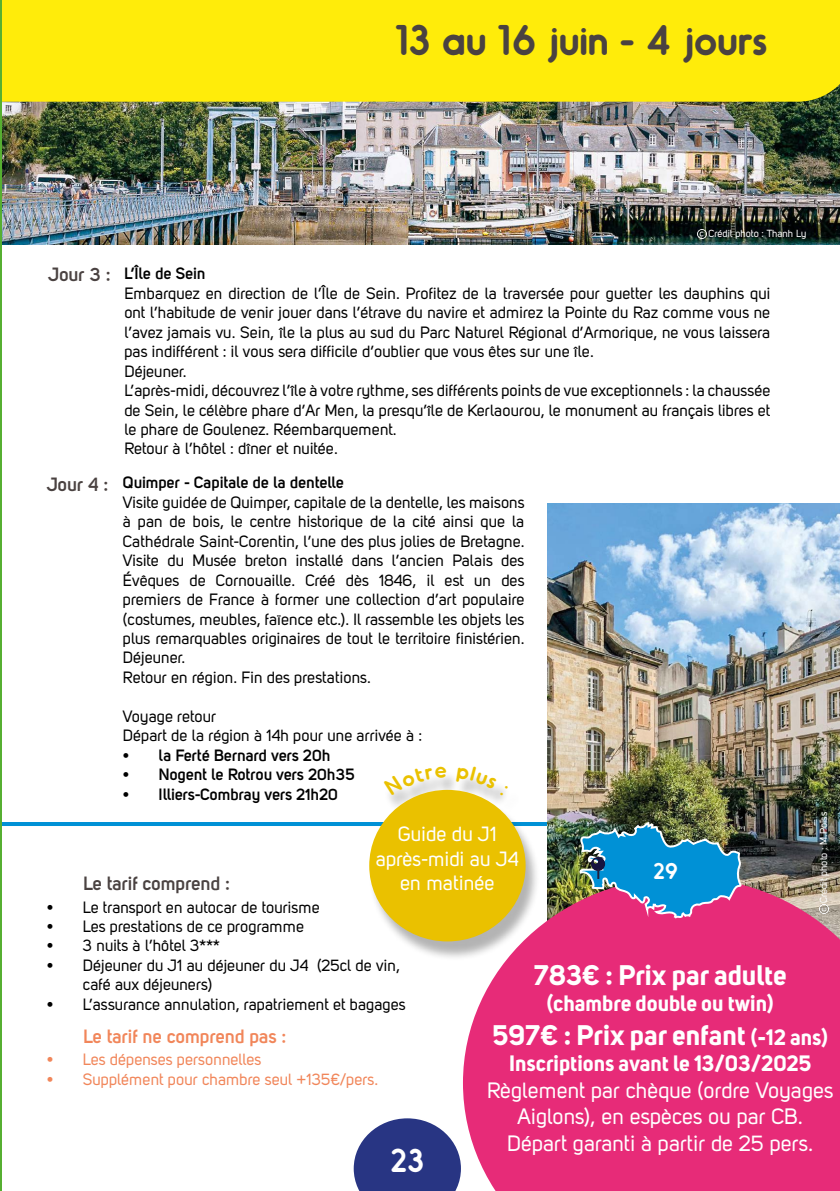
<style>
.page{position:relative;width:840px;height:1191px;background:#fff}
.page>*{position:absolute;margin:0;border:0;box-sizing:border-box;transform-origin:0 0}
.t1{font:600 40.6px "Oduda";color:#4a4241}
.t2{font:600 31.2px "Oduda";color:#fff}
.t3{font:700 28px "Uni Sans";color:#fff}
.t4{font:22px/26.4px "Uni Sans Regular";color:#fff;text-align:center}
.t5{font:700 22px "Uni Sans";color:#fff}
.t6{font:600 21.6px "Oduda";color:#fff}
.t7{font:20.4px/24.4px "Uni Sans Regular";color:#fff;text-align:center}
.t8{font:700 19px "Uni Sans Semi";color:#4a4241}
.t9{font:700 19px "Uni Sans Semi";color:#f1865a}
.t10{font:16.2px/19.4px "Uni Sans Regular";color:#000}
.t11{font:700 16.2px "Uni Sans Semi";color:#000}
.t12{font:16.2px "Uni Sans Regular";color:#f1865a}
.t13{font:10.2px "Uni Sans Regular";color:#fff}
.s1{font-size:22px}
</style>
<div class="page">
<img style="left:2px;top:102px;width:837px;height:143px">
<svg style="left:353px;top:1118px;width:108px;height:73px"></svg>
<hr style="left:0;top:822px;width:839px;height:4px;background:#0091d6">
<div style="left:2px;top:0;width:837px;height:102px;background:#ffec0a"></div>
<img style="left:547px;top:503px;width:292px;height:374px">
<div style="left:463px;top:877px;width:376px;height:314px;background:#e72b78"></div>
<div style="left:368px;top:771px;width:172px;height:190px;background:#000;opacity:.3"></div>
<div style="left:369px;top:790px;width:156px;height:151px;background:#eac100;border-radius:50%"></div>
<svg style="left:697px;top:229px;width:9px;height:9px"></svg>
<svg style="left:819px;top:904px;width:9px;height:9px"></svg>
<img style="left:577px;top:812px;width:165px;height:112px">
<hr style="left:0;top:0;width:2px;height:1191px;background:#56af31">
<svg style="left:383px;top:771px;width:64px;height:25px"></svg>
<svg style="left:456px;top:771px;width:52px;height:25px"></svg>
<h1 class="t1" style="left:395px;top:14px;width:374px">13 au 16 juin - 4 jours</h1>
<p class="t8" style="left:48px;top:263px;width:64px">Jour 3 :</p>
<p class="t8" style="left:47px;top:472px;width:63px">Jour 4 :</p>
<p class="t13" style="left:708px;top:227px;width:99px">Crédit photo : Thanh Ly</p>
<p class="t11" style="left:124px;top:264px;width:83px">L’Île de Sein</p>
<p class="t10" style="left:124px;top:283px;width:647px">Embarquez en direction de l’Île de Sein. Profitez de la traversée pour guetter les dauphins qui ont l’habitude de venir jouer dans l’étrave du navire et admirez la Pointe du Raz comme vous ne l’avez jamais vu. Sein, île la plus au sud du Parc Naturel Régional d’Armorique, ne vous laissera pas indifférent : il vous sera difficile d’oublier que vous êtes sur une île.<br>Déjeuner.<br>L’après-midi, découvrez l’île à votre rythme, ses différents points de vue exceptionnels : la chaussée de Sein, le célèbre phare d’Ar Men, la presqu’île de Kerlaourou, le monument au français libres et le phare de Goulenez. Réembarquement.<br>Retour à l’hôtel : dîner et nuitée.</p>
<p class="t11" style="left:123px;top:473px;width:223px">Quimper - Capitale de la dentelle</p>
<p class="t10" style="left:123px;top:492px;width:403px">Visite guidée de Quimper, capitale de la dentelle, les maisons à pan de bois, le centre historique de la cité ainsi que la Cathédrale Saint-Corentin, l’une des plus jolies de Bretagne.<br>Visite du Musée breton installé dans l’ancien Palais des Évêques de Cornouaille. Créé dès 1846, il est un des premiers de France à former une collection d’art populaire (costumes, meubles, faïence etc.). Il rassemble les objets les plus remarquables originaires de tout le territoire finistérien.<br>Déjeuner.<br>Retour en région. Fin des prestations.</p>
<p class="t10" style="left:123px;top:706px;width:301px">Voyage retour<br>Départ de la région à 14h pour une arrivée à :</p>
<p class="t11" style="left:123px;top:745px;width:209px">• la Ferté Bernard vers 20h</p>
<p class="t11" style="left:123px;top:764px;width:234px">• Nogent le Rotrou vers 20h35</p>
<p class="t11" style="left:123px;top:784px;width:217px">• Illiers-Combray vers 21h20</p>
<p class="t13" style="left:817px;top:902px;width:92px;rotate:-90deg">Crédit photo : M.Poiss</p>
<p class="t7" style="left:376px;top:822px;width:144px">Guide du J1 après-midi au J4 en matinée</p>
<h3 class="t6" style="left:652px;top:857px;width:26px">29</h3>
<p class="t8" style="left:83px;top:871px;width:148px">Le tarif comprend :</p>
<p class="t10" style="left:47px;top:897px;width:274px">• Le transport en autocar de tourisme</p>
<p class="t10" style="left:47px;top:916px;width:259px">• Les prestations de ce programme</p>
<p class="t10" style="left:47px;top:936px;width:175px">• 3 nuits à l’hôtel 3***</p>
<p class="t10" style="left:83px;top:955px;width:318px;text-indent:-36px">• Déjeuner du J1 au déjeuner du J4 (25cl de vin, café aux déjeuners)</p>
<p class="t10" style="left:47px;top:994px;width:360px">• L’assurance annulation, rapatriement et bagages</p>
<h3 class="t3" style="left:533px;top:957px;width:254px">783€ : Prix par adulte</h3>
<h3 class="t5" style="left:546px;top:990px;width:228px">(chambre double ou twin)</h3>
<h3 class="t3" style="left:492px;top:1017px;width:336px">597€ : Prix par enfant <span class="s1">(-12 ans)</span></h3>
<h3 class="t5" style="left:509px;top:1050px;width:303px">Inscriptions avant le 13/03/2025</h3>
<h3 class="t4" style="left:486px;top:1076px;width:348px">Règlement par chèque (ordre Voyages<br>Aiglons), en espèces ou par CB.<br>Départ garanti à partir de 25 pers.</h3>
<p class="t9" style="left:83px;top:1025px;width:204px">Le tarif ne comprend pas :</p>
<p class="t12" style="left:47px;top:1050px;width:216px">• Les dépenses personnelles</p>
<p class="t12" style="left:47px;top:1069px;width:333px">• Supplément pour chambre seul +135€/pers.</p>
<h2 class="t2" style="left:390px;top:1141px;width:36px">23</h2>
</div>
